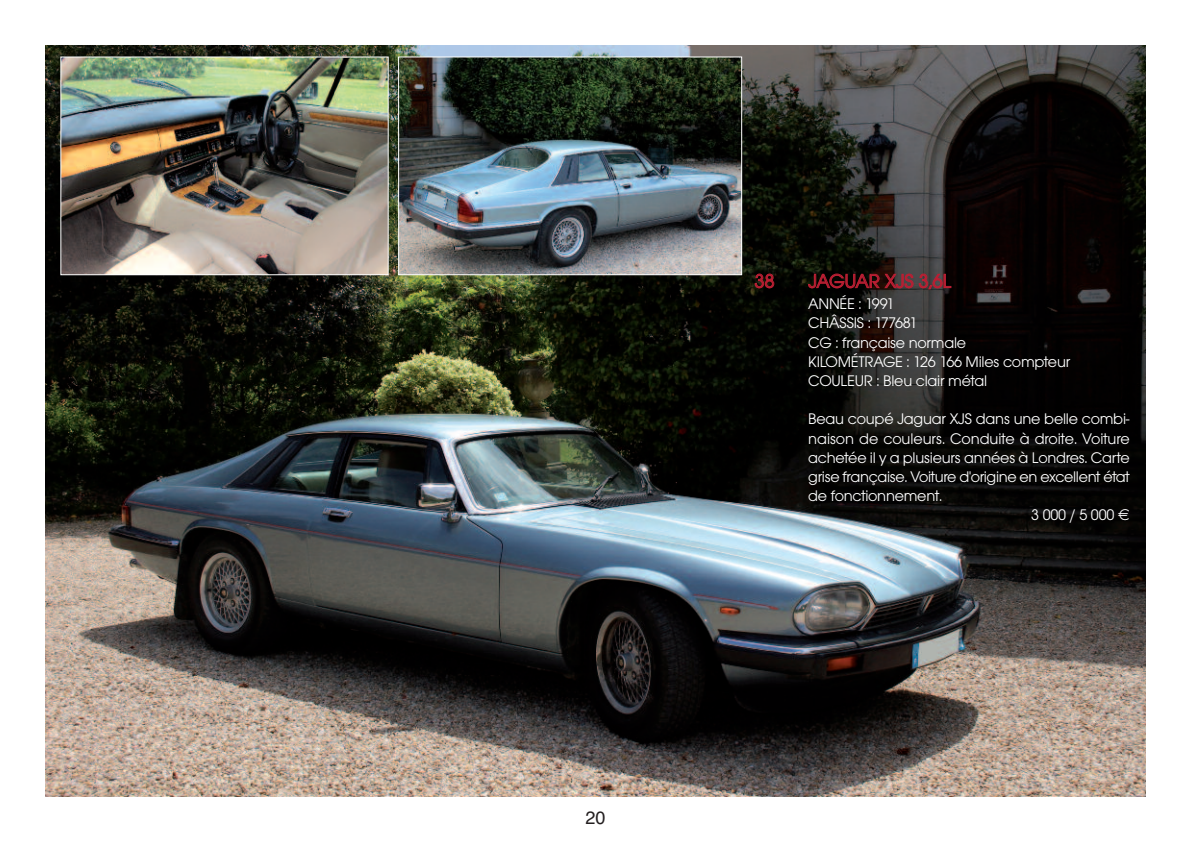
<style>
.page{position:relative;width:1191px;height:842px;background:#fff}
.page>*{position:absolute;margin:0;border:0;box-sizing:border-box;transform-origin:0 0}
.t1{font:20px "Avant Garde Gothic Itc T";letter-spacing:-.005em;color:#ba1f33}
.t2{font:18px "Helvetica";color:#231f20}
.t3{font:16px/19.2px "Avant Garde Gothic Itc T";letter-spacing:-.015em;color:#fff}
</style>
<div class="page">
<img style="left:45px;top:45px;width:1100px;height:752px">
<img style="left:62px;top:58px;width:325px;height:215px">
<div style="left:60px;top:56px;width:329px;height:219px;border:1px solid #fff"></div>
<img style="left:400px;top:58px;width:340px;height:215px">
<div style="left:398px;top:56px;width:344px;height:219px;border:1px solid #fff"></div>
<svg style="left:1118px;top:509px;width:11px;height:12px"></svg>
<p class="t2" style="left:585px;top:807px;width:22px">20</p>
<p class="t1" style="left:754px;top:269px;width:21px">38</p>
<p class="t1" style="left:808px;top:269px;width:144px">JAGUAR XJS 3,6L</p>
<p class="t3" style="left:808px;top:294px;width:263px">ANNÉE : 1991<br>CHÂSSIS : 177681<br>CG : française normale<br>KILOMÉTRAGE : 126 166 Miles compteur<br>COULEUR : Bleu clair métal</p>
<p class="t3" style="left:808px;top:409px;width:323px">Beau coupé Jaguar XJS dans une belle combi-</p>
<p class="t3" style="left:808px;top:428px;width:323px">naison de couleurs. Conduite à droite. Voiture</p>
<p class="t3" style="left:808px;top:448px;width:323px">achetée il y a plusieurs années à Londres. Carte</p>
<p class="t3" style="left:808px;top:467px;width:323px">grise française. Voiture d'origine en excellent état</p>
<p class="t3" style="left:808px;top:486px;width:135px">de fonctionnement.</p>
<p class="t3" style="left:1031px;top:505px;width:85px">3 000 / 5 000</p>
</div>
